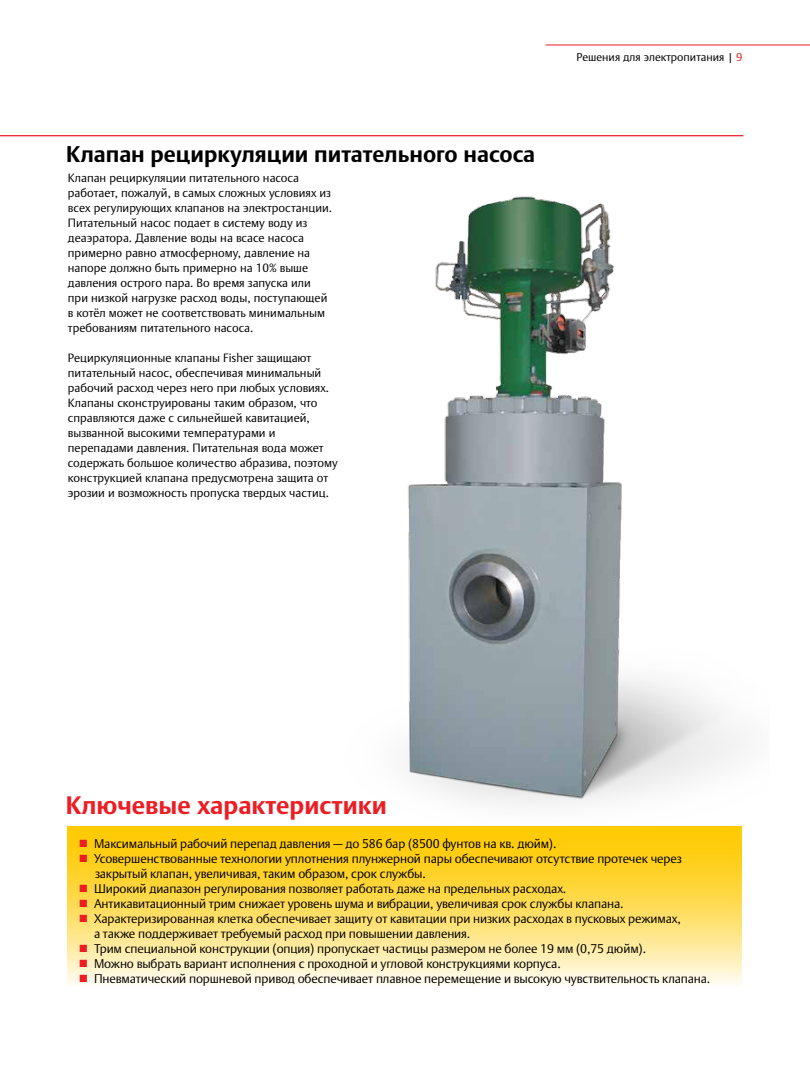
<style>
.page{position:relative;width:810px;height:1080px;background:#fff}
.page>*{position:absolute;margin:0;border:0;box-sizing:border-box;transform-origin:0 0}
.t1{font:700 25px "DTL Argo CT";color:#ed1d24}
.t2{font:700 22.5px "DTL Argo CT";color:#000}
.t3{font:300 12.5px/15px "DTL Argo CT";letter-spacing:-.01em;color:#000}
.t4{font:300 11.88px/15px "DTL Argo CT";color:#000}
.t5{font:300 11.25px "DTL Argo CT";color:#000}
.s1{color:#ed1d24}
</style>
<div class="page">
<hr style="left:545px;top:45px;width:265px;height:1px;background:#ed1d24">
<img style="left:175px;top:135px;width:569px;height:692px">
<hr style="left:0;top:135px;width:743px;height:1px;background:#ed1d24">
<svg style="left:68px;top:827px;width:674px;height:158px;background:#fede62"></svg>
<svg style="left:88px;top:847px;width:12px;height:1px"></svg>
<svg style="left:88px;top:862px;width:12px;height:1px"></svg>
<svg style="left:88px;top:952px;width:12px;height:1px"></svg>
<h2 class="t2" style="left:66px;top:141px;width:471px">Клапан рециркуляции питательного насоса</h2>
<p class="t4" style="left:68px;top:171px;width:266px">Клапан рециркуляции питательного насоса работает, пожалуй, в самых сложных условиях из всех регулирующих клапанов на электростанции.<br>Питательный насос подает в систему воду из деаэратора. Давление воды на всасе насоса примерно равно атмосферному, давление на напоре должно быть примерно на 10% выше давления острого пара. Во время запуска или при низкой нагрузке расход воды, поступающей в котёл может не соответствовать минимальным требованиям питательного насоса.</p>
<p class="t4" style="left:68px;top:351px;width:272px">Рециркуляционные клапаны Fisher защищают питательный насос, обеспечивая минимальный рабочий расход через него при любых условиях.<br>Клапаны сконструированы таким образом, что справляются даже с сильнейшей кавитацией, вызванной высокими температурами и перепадами давления. Питательная вода может содержать большое количество абразива, поэтому конструкцией клапана предусмотрена защита от эрозии и возможность пропуска твердых частиц.</p>
<p class="t5" style="left:576px;top:50px;width:168px">Решения для электропитания | <span class="s1">9</span></p>
<h1 class="t1" style="left:66px;top:791px;width:322px">Ключевые характеристики</h1>
<p class="t3" style="left:79px;top:836px;width:479px"><span class="s1">■</span> Максимальный рабочий перепад давления — до 586 бар (8500 фунтов на кв. дюйм).</p>
<p class="t3" style="left:95px;top:851px;width:588px;text-indent:-16px"><span class="s1">■</span> Усовершенствованные технологии уплотнения плунжерной пары обеспечивают отсутствие протечек через закрытый клапан, увеличивая, таким образом, срок службы.</p>
<p class="t3" style="left:79px;top:881px;width:489px"><span class="s1">■</span> Широкий диапазон регулирования позволяет работать даже на предельных расходах.</p>
<p class="t3" style="left:79px;top:896px;width:546px"><span class="s1">■</span> Антикавитационный трим снижает уровень шума и вибрации, увеличивая срок службы клапана.</p>
<p class="t3" style="left:94px;top:911px;width:588px;text-indent:-15px"><span class="s1">■</span> Характеризированная клетка обеспечивает защиту от кавитации при низких расходах в пусковых режимах, а также поддерживает требуемый расход при повышении давления.</p>
<p class="t3" style="left:79px;top:941px;width:569px"><span class="s1">■</span> Трим специальной конструкции (опция) пропускает частицы размером не более 19 мм (0,75 дюйм).</p>
<p class="t3" style="left:79px;top:956px;width:484px"><span class="s1">■</span> Можно выбрать вариант исполнения с проходной и угловой конструкциями корпуса.</p>
<p class="t3" style="left:79px;top:971px;width:633px"><span class="s1">■</span> Пневматический поршневой привод обеспечивает плавное перемещение и высокую чувствительность клапана.</p>
</div>
